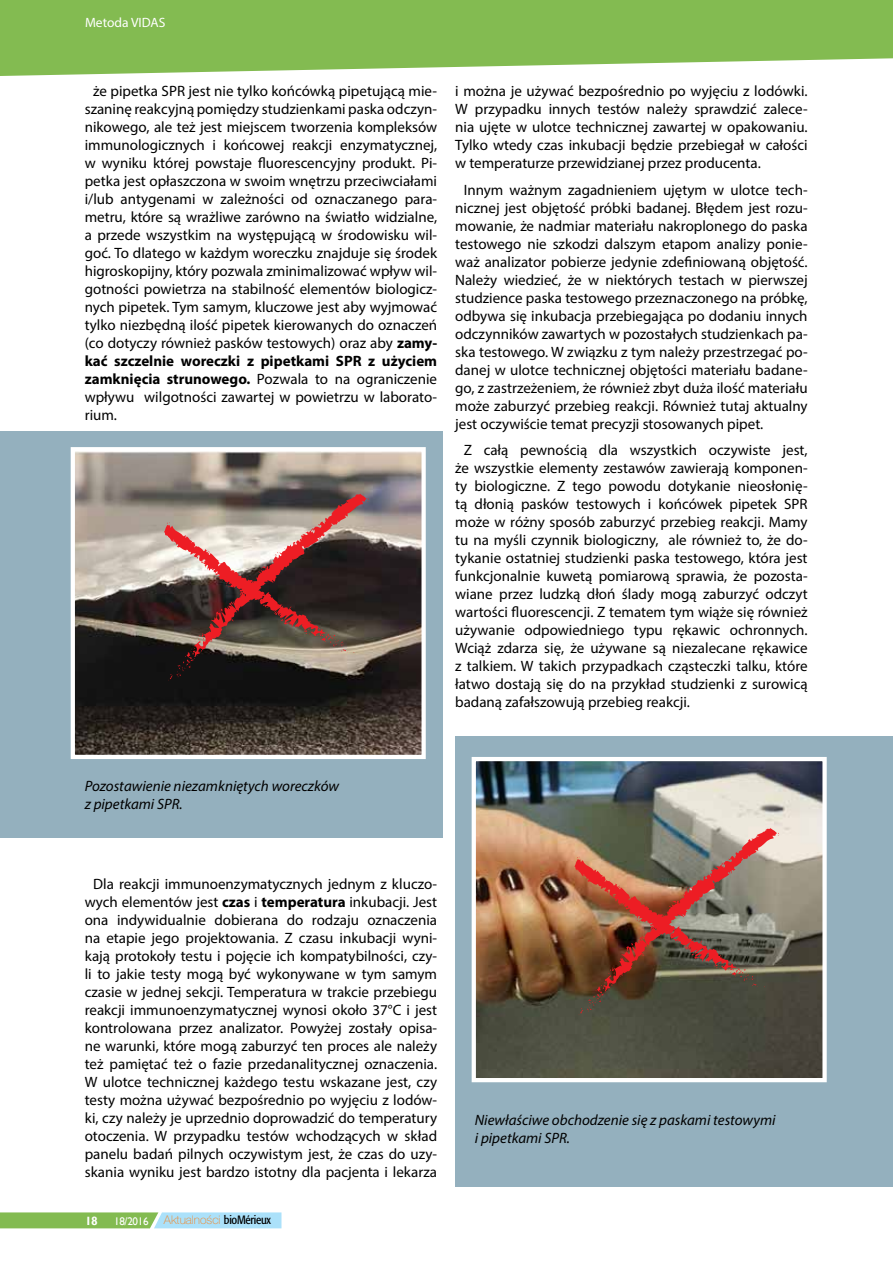
<style>
.page{position:relative;width:893px;height:1263px;background:#fff}
.page>*{position:absolute;margin:0;border:0;box-sizing:border-box;transform-origin:0 0}
.t1{font:15px/18px "Myriad Pro";color:#000;text-align:justify}
.t2{font:italic 15px/18px "Myriad Pro";color:#000}
.t3{font:13.5px "Myriad Pro";color:#fff}
.t4{font:100 12px "Helvetica Neue LT Pro";color:#f58220}
.t5{font:700 12px "Gill Sans";color:#fff}
.t6{font:11.1px "Gill Sans";letter-spacing:-.03em;color:#fff}
.s1{font-weight:700}
.s2{font-family:"Formata";font-weight:400;font-stretch:condensed;color:#000}
</style>
<div class="page">
<svg style="left:0;top:1212px;width:281px;height:16px;background:#99cda0"></svg>
<svg style="left:0;top:0;width:893px;height:76px;background:#91c265"></svg>
<div style="left:0;top:432px;width:442px;height:406px;background:#94b0be"></div>
<div style="left:455px;top:736px;width:438px;height:450px;background:#94b0be"></div>
<img style="left:76px;top:452px;width:345px;height:302px">
<div style="left:71px;top:447px;width:355px;height:312px;border:4px solid #fff"></div>
<img style="left:477px;top:762px;width:345px;height:315px">
<div style="left:472px;top:757px;width:355px;height:325px;border:4px solid #fff"></div>
<svg style="left:164px;top:492px;width:205px;height:189px;background:#755853"></svg>
<img style="left:574px;top:827px;width:205px;height:188px">
<p class="t3" style="left:85px;top:15px;width:82px">Metoda VIDAS</p>
<p class="t1" style="left:85px;top:82px;width:354px;text-indent:8px">że pipetka SPR jest nie tylko końcówką pipetującą mie&shy;szaninę reakcyjną pomiędzy studzienkami paska odczyn&shy;nikowego, ale też jest miejscem tworzenia kompleksów immunologicznych i końcowej reakcji enzymatycznej, w wyniku której powstaje fluorescencyjny produkt. Pi&shy;petka jest opłaszczona w swoim wnętrzu przeciwciałami i/lub antygenami w zależności od oznaczanego para&shy;metru, które są wrażliwe zarówno na światło widzialne, a przede wszystkim na występującą w środowisku wil&shy;goć. To dlatego w każdym woreczku znajduje się środek higroskopijny, który pozwala zminimalizować wpływ wil&shy;gotności powietrza na stabilność elementów biologicz&shy;nych pipetek. Tym samym, kluczowe jest aby wyjmować tylko niezbędną ilość pipetek kierowanych do oznaczeń (co dotyczy również pasków testowych) oraz aby <span class="s1">zamy&shy;kać szczelnie woreczki z pipetkami SPR z użyciem zamknięcia strunowego.</span> Pozwala to na ograniczenie wpływu wilgotności zawartej w powietrzu w laborato&shy;rium.</p>
<p class="t1" style="left:455px;top:82px;width:354px">i można je używać bezpośrednio po wyjęciu z lodówki.<br>W przypadku innych testów należy sprawdzić zalece&shy;nia ujęte w ulotce technicznej zawartej w opakowaniu.<br>Tylko wtedy czas inkubacji będzie przebiegał w całości w temperaturze przewidzianej przez producenta.</p>
<p class="t1" style="left:455px;top:181px;width:354px;text-indent:9px">Innym ważnym zagadnieniem ujętym w ulotce tech&shy;nicznej jest objętość próbki badanej. Błędem jest rozu&shy;mowanie, że nadmiar materiału nakroplonego do paska testowego nie szkodzi dalszym etapom analizy ponie&shy;waż analizator pobierze jedynie zdefiniowaną objętość.<br>Należy wiedzieć, że w niektórych testach w pierwszej studzience paska testowego przeznaczonego na próbkę, odbywa się inkubacja przebiegająca po dodaniu innych odczynników zawartych w pozostałych studzienkach pa&shy;ska testowego. W związku z tym należy przestrzegać po&shy;danej w ulotce technicznej objętości materiału badane&shy;go, z zastrzeżeniem, że również zbyt duża ilość materiału może zaburzyć przebieg reakcji. Również tutaj aktualny jest oczywiście temat precyzji stosowanych pipet.</p>
<p class="t1" style="left:455px;top:441px;width:354px;text-indent:9px">Z całą pewnością dla wszystkich oczywiste jest, że wszystkie elementy zestawów zawierają komponen&shy;ty biologiczne. Z tego powodu dotykanie nieosłonię&shy;tą dłonią pasków testowych i końcówek pipetek SPR może w różny sposób zaburzyć przebieg reakcji. Mamy tu na myśli czynnik biologiczny, ale również to, że do&shy;tykanie ostatniej studzienki paska testowego, która jest funkcjonalnie kuwetą pomiarową sprawia, że pozosta&shy;wiane przez ludzką dłoń ślady mogą zaburzyć odczyt wartości fluorescencji. Z tematem tym wiąże się również używanie odpowiedniego typu rękawic ochronnych.<br>Wciąż zdarza się, że używane są niezalecane rękawice z talkiem. W takich przypadkach cząsteczki talku, które łatwo dostają się do na przykład studzienki z surowicą badaną zafałszowują przebieg reakcji.</p>
<p class="t2" style="left:85px;top:777px;width:256px">Pozostawienie niezamkniętych woreczków z pipetkami SPR.</p>
<p class="t1" style="left:85px;top:875px;width:354px;text-align:center">Dla reakcji immunoenzymatycznych jednym z kluczo&shy;wych elementów jest <span class="s1">czas</span> i <span class="s1">temperatura</span> inkubacji. Jest ona indywidualnie dobierana do rodzaju oznaczenia na etapie jego projektowania. Z czasu inkubacji wyni&shy;kają protokoły testu i pojęcie ich kompatybilności, czy&shy;li to jakie testy mogą być wykonywane w tym samym czasie w jednej sekcji. Temperatura w trakcie przebiegu reakcji immunoenzymatycznej wynosi około 37°C i jest kontrolowana przez analizator. Powyżej zostały opisa&shy;ne warunki, które mogą zaburzyć ten proces ale należy też pamiętać też o fazie przedanalitycznej oznaczenia.<br>W ulotce technicznej każdego testu wskazane jest, czy testy można używać bezpośrednio po wyjęciu z lodów&shy;ki, czy należy je uprzednio doprowadzić do temperatury otoczenia. W przypadku testów wchodzących w skład panelu badań pilnych oczywistym jest, że czas do uzy&shy;skania wyniku jest bardzo istotny dla pacjenta i lekarza</p>
<p class="t5" style="left:85px;top:1214px;width:14px">18</p>
<p class="t6" style="left:114px;top:1214px;width:36px">18/2016</p>
<p class="t4" style="left:164px;top:1213px;width:109px">Aktualności <span class="s2">bioMérieux</span></p>
<p class="t2" style="left:475px;top:1111px;width:302px">Niewłaściwe obchodzenie się z paskami testowymi i pipetkami SPR.</p>
</div>
